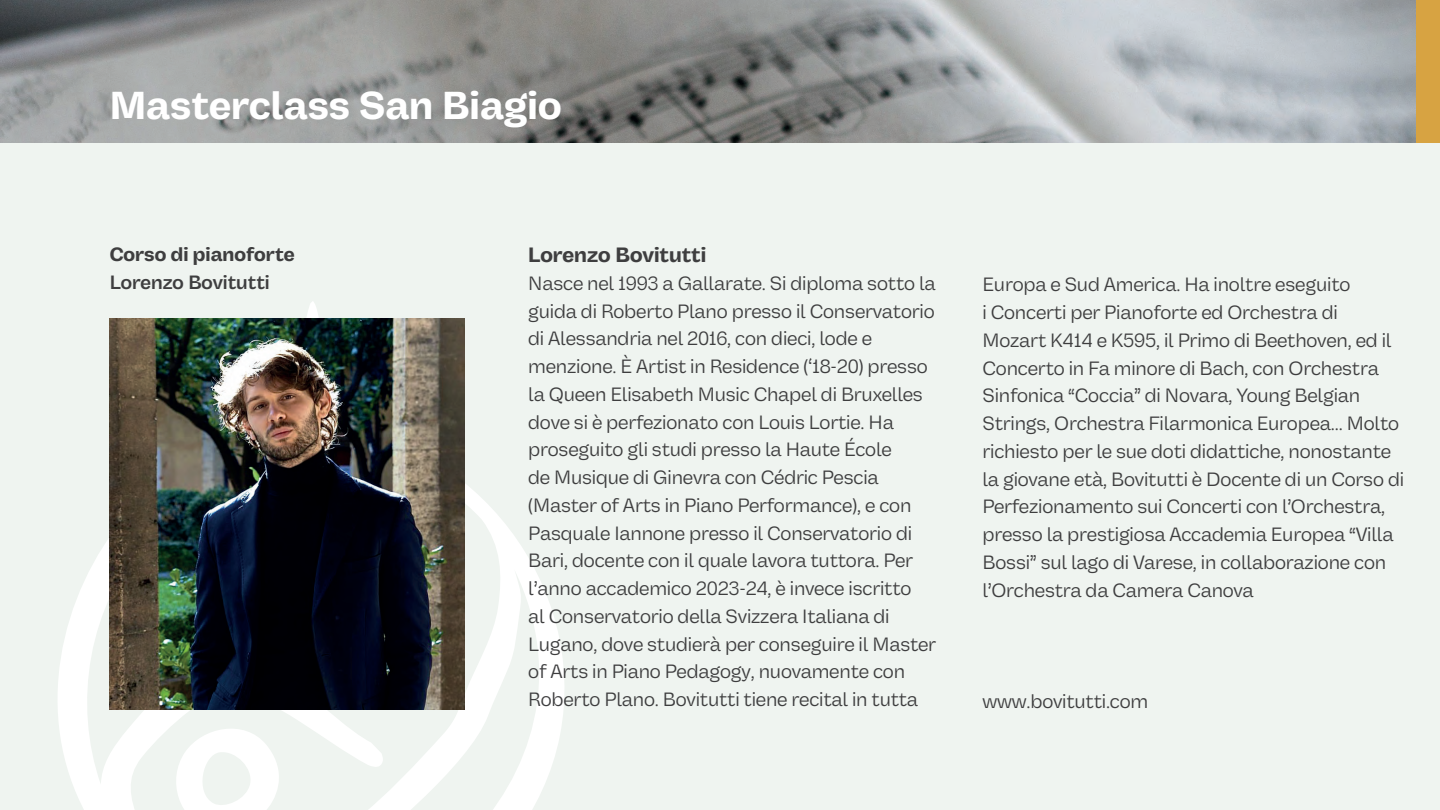
<style>
.page{position:relative;width:1440px;height:810px;background:#eff4f0}
.page>*{position:absolute;margin:0;border:0;box-sizing:border-box;transform-origin:0 0}
.t1{font:700 39.45px "Vastago Grotesk";color:#fff}
.t2{font:700 21px "Vastago Grotesk";color:#3e3e3f}
.t3{font:19.5px/27.8px "Vastago Grotesk";letter-spacing:-.01em;color:#3e3e3f}
.t4{font:700 19.5px "Vastago Grotesk";color:#3e3e3f}
.t5{font:600 19.5px "Vastago Grotesk";color:#3e3e3f}
</style>
<div class="page">
<svg style="left:58px;top:301px;width:506px;height:509px"></svg>
<img style="left:0;top:0;width:1416px;height:142px">
<div style="left:1416px;top:0;width:24px;height:142px;background:#d7a342"></div>
<img style="left:110px;top:318px;width:355px;height:392px">
<h1 class="t1" style="left:110px;top:82px;width:454px">Masterclass San Biagio</h1>
<p class="t4" style="left:110px;top:242px;width:187px">Corso di pianoforte</p>
<p class="t5" style="left:110px;top:270px;width:162px">Lorenzo Bovitutti</p>
<p class="t2" style="left:528px;top:242px;width:180px">Lorenzo Bovitutti</p>
<p class="t3" style="left:528px;top:269px;width:409px">Nasce nel 1993 a Gallarate. Si diploma sotto la guida di Roberto Plano presso il Conservatorio di Alessandria nel 2016, con dieci, lode e menzione. È Artist in Residence (‘18-20) presso la Queen Elisabeth Music Chapel di Bruxelles dove si è perfezionato con Louis Lortie. Ha proseguito gli studi presso la Haute École<br>de Musique di Ginevra con Cédric Pescia (Master of Arts in Piano Performance), e con Pasquale Iannone presso il Conservatorio di Bari, docente con il quale lavora tuttora. Per l’anno accademico 2023-24, è invece iscritto<br>al Conservatorio della Svizzera Italiana di Lugano, dove studierà per conseguire il Master of Arts in Piano Pedagogy, nuovamente con Roberto Plano. Bovitutti tiene recital in tutta</p>
<p class="t3" style="left:983px;top:271px;width:423px">Europa e Sud America. Ha inoltre eseguito<br>i Concerti per Pianoforte ed Orchestra di Mozart K414 e K595, il Primo di Beethoven, ed il Concerto in Fa minore di Bach, con Orchestra Sinfonica “Coccia” di Novara, Young Belgian Strings, Orchestra Filarmonica Europea... Molto richiesto per le sue doti didattiche, nonostante la giovane età, Bovitutti è Docente di un Corso di Perfezionamento sui Concerti con l’Orchestra, presso la prestigiosa Accademia Europea “Villa Bossi” sul lago di Varese, in collaborazione con l’Orchestra da Camera Canova</p>
<p class="t3" style="left:983px;top:687px;width:167px">www.bovitutti.com</p>
</div>
